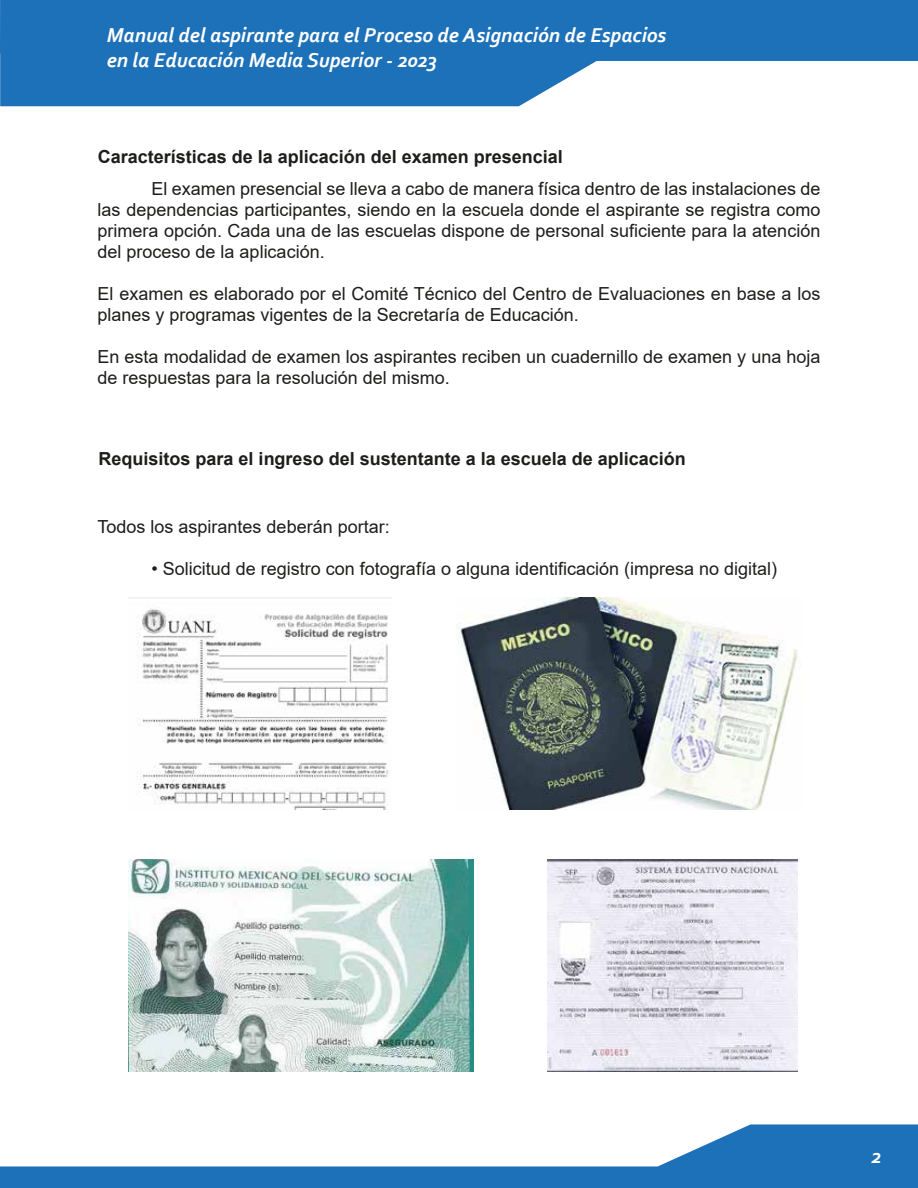
<style>
.page{position:relative;width:918px;height:1188px;background:#fff}
.page>*{position:absolute;margin:0;border:0;box-sizing:border-box;transform-origin:0 0}
.t1{font:italic 700 21px/25.2px "Corbel";color:#fff}
.t2{font:18px/21px "Arial";color:#1d1d1b}
.t3{font:700 18px "Arial";color:#1d1d1b}
</style>
<div class="page">
<svg style="left:0;top:1124px;width:918px;height:64px"></svg>
<svg style="left:0;top:0;width:918px;height:106px;fill:#1d71b8"></svg>
<img style="left:128px;top:597px;width:264px;height:213px">
<img style="left:457px;top:597px;width:341px;height:213px">
<img style="left:128px;top:859px;width:346px;height:213px">
<img style="left:548px;top:859px;width:249px;height:213px">
<p class="t1" style="left:107px;top:22px;width:561px">Manual del aspirante para el Proceso de Asignación de Espacios en la Educación Media Superior - 2023</p>
<p class="t3" style="left:98px;top:144px;width:467px">Características de la aplicación del examen presencial</p>
<p class="t2" style="left:98px;top:178px;width:724px;text-align:justify;text-indent:54px">El examen presencial se lleva a cabo de manera física dentro de las instalaciones de las dependencias participantes, siendo en la escuela donde el aspirante se registra como primera opción. Cada una de las escuelas dispone de personal suficiente para la atención del proceso de la aplicación.</p>
<p class="t2" style="left:98px;top:283px;width:724px">El examen es elaborado por el Comité Técnico del Centro de Evaluaciones en base a los planes y programas vigentes de la Secretaría de Educación.</p>
<p class="t2" style="left:98px;top:346px;width:724px">En esta modalidad de examen los aspirantes reciben un cuadernillo de examen y una hoja de respuestas para la resolución del mismo.</p>
<p class="t3" style="left:99px;top:446px;width:589px">Requisitos para el ingreso del sustentante a la escuela de aplicación</p>
<p class="t2" style="left:98px;top:516px;width:294px">Todos los aspirantes deberán portar:</p>
<p class="t2" style="left:152px;top:558px;width:627px">• Solicitud de registro con fotografía o alguna identificación (impresa no digital)</p>
<p class="t1" style="left:871px;top:1143px;width:12px">2</p>
</div>
